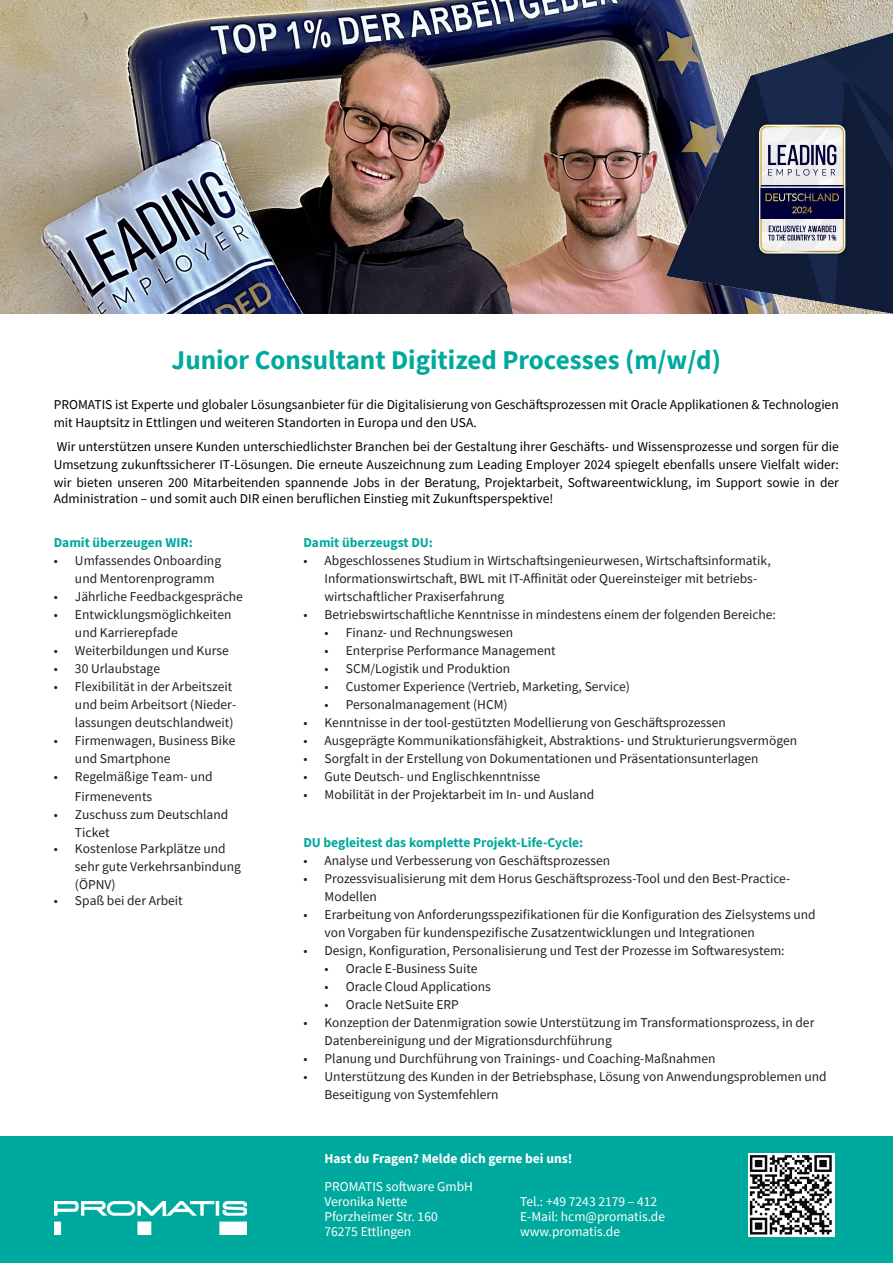
<style>
.page{position:relative;width:893px;height:1263px;background:#fff}
.page>*{position:absolute;margin:0;border:0;box-sizing:border-box;transform-origin:0 0}
.t1{font:700 27px "Source Sans Pro";color:#00a99d}
.t2{font:13.5px/18px "Source Sans Pro";color:#231f20}
.t3{font:13.5px/18px "Source Sans Pro";color:#000}
.t4{font:13.5px "Source Sans Pro";color:#fff}
.t5{font:700 13.5px "Source Sans Pro";color:#00a99d}
.t6{font:700 13.5px "Source Sans Pro";color:#fff}
</style>
<div class="page">
<div style="left:0;top:1136px;width:893px;height:127px;background:#00a99d"></div>
<img style="left:54px;top:1201px;width:193px;height:33px">
<img style="left:1px;top:1px;width:892px;height:313px">
<img style="left:748px;top:1153px;width:86px;height:84px">
<img style="left:665px;top:22px;width:228px;height:292px">
<p class="t1" style="left:172px;top:342px;width:551px">Junior Consultant Digitized Processes (m/w/d)</p>
<p class="t3" style="left:54px;top:395px;width:786px">PROMATIS ist Experte und globaler Lösungsanbieter für die Digitalisierung von Geschäftsprozessen mit Oracle Applikationen &amp; Technologien mit Hauptsitz in Ettlingen und weiteren Standorten in Europa und den USA.</p>
<p class="t3" style="left:54px;top:438px;width:787px;text-align:justify">Wir unterstützen unsere Kunden unterschiedlichster Branchen bei der Gestaltung ihrer Geschäfts- und Wissensprozesse und sorgen für die Umsetzung zukunftssicherer IT-Lösungen. Die erneute Auszeichnung zum Leading Employer 2024 spiegelt ebenfalls unsere Vielfalt wider: wir bieten unseren 200 Mitarbeitenden spannende Jobs in der Beratung, Projektarbeit, Softwareentwicklung, im Support sowie in der</p>
<p class="t3" style="left:54px;top:490px;width:501px">Administration – und somit auch DIR einen beruflichen Einstieg mit Zukunftsperspektive!</p>
<p class="t5" style="left:54px;top:533px;width:140px">Damit überzeugen WIR:</p>
<p class="t2" style="left:75px;top:551px;width:148px;text-indent:-21px">• Umfassendes Onboarding und Mentorenprogramm</p>
<p class="t2" style="left:54px;top:587px;width:191px">• Jährliche Feedbackgespräche</p>
<p class="t2" style="left:75px;top:605px;width:158px;text-indent:-21px">• Entwicklungsmöglichkeiten und Karrierepfade</p>
<p class="t2" style="left:54px;top:641px;width:176px">• Weiterbildungen und Kurse</p>
<p class="t2" style="left:54px;top:659px;width:108px">• 30 Urlaubstage</p>
<p class="t2" style="left:75px;top:677px;width:163px;text-indent:-21px">• Flexibilität in der Arbeitszeit und beim Arbeitsort (Nieder&shy;lassungen deutschlandweit)</p>
<p class="t2" style="left:75px;top:731px;width:162px;text-indent:-21px">• Firmenwagen, Business Bike und Smartphone</p>
<p class="t2" style="left:75px;top:766px;width:139px;line-height:20px;text-indent:-21px">• Regelmäßige Team- und<br>Firmenevents</p>
<p class="t2" style="left:75px;top:805px;width:155px;text-indent:-21px">• Zuschuss zum Deutschland<br>Ticket</p>
<p class="t2" style="left:75px;top:839px;width:167px;text-indent:-21px">• Kostenlose Parkplätze und sehr gute Verkehrsanbindung (ÖPNV)</p>
<p class="t2" style="left:54px;top:891px;width:131px">• Spaß bei der Arbeit</p>
<p class="t5" style="left:303px;top:533px;width:131px">Damit überzeugst DU:</p>
<p class="t2" style="left:325px;top:551px;width:448px;text-indent:-21px">• Abgeschlossenes Studium in Wirtschaftsingenieurwesen, Wirtschaftsinformatik,<br>Informationswirtschaft, BWL mit IT-Affinität oder Quereinsteiger mit betriebs&shy;wirtschaftlicher Praxiserfahrung</p>
<p class="t2" style="left:303px;top:605px;width:474px">• Betriebswirtschaftliche Kenntnisse in mindestens einem der folgenden Bereiche:</p>
<p class="t2" style="left:325px;top:623px;width:190px">• Finanz- und Rechnungswesen</p>
<p class="t2" style="left:325px;top:641px;width:233px">• Enterprise Performance Management</p>
<p class="t2" style="left:325px;top:659px;width:187px">• SCM/Logistik und Produktion</p>
<p class="t2" style="left:325px;top:677px;width:307px">• Customer Experience (Vertrieb, Marketing, Service)</p>
<p class="t2" style="left:325px;top:695px;width:185px">• Personalmanagement (HCM)</p>
<p class="t2" style="left:303px;top:713px;width:424px">• Kenntnisse in der tool-gestützten Modellierung von Geschäftsprozessen</p>
<p class="t2" style="left:303px;top:731px;width:495px">• Ausgeprägte Kommunikationsfähigkeit, Abstraktions- und Strukturierungsvermögen</p>
<p class="t2" style="left:303px;top:749px;width:457px">• Sorgfalt in der Erstellung von Dokumentationen und Präsentationsunterlagen</p>
<p class="t2" style="left:303px;top:767px;width:238px">• Gute Deutsch- und Englischkenntnisse</p>
<p class="t2" style="left:303px;top:785px;width:292px">• Mobilität in der Projektarbeit im In- und Ausland</p>
<p class="t5" style="left:303px;top:833px;width:281px">DU begleitest das komplette Projekt-Life-Cycle:</p>
<p class="t2" style="left:303px;top:851px;width:308px">• Analyse und Verbesserung von Geschäftsprozessen</p>
<p class="t2" style="left:325px;top:869px;width:467px;text-indent:-21px">• Prozessvisualisierung mit dem Horus Geschäftsprozess-Tool und den Best-Practice-<br>Modellen</p>
<p class="t2" style="left:325px;top:905px;width:492px;text-indent:-21px">• Erarbeitung von Anforderungsspezifikationen für die Konfiguration des Zielsystems und von Vorgaben für kundenspezifische Zusatzentwicklungen und Integrationen</p>
<p class="t2" style="left:303px;top:941px;width:483px">• Design, Konfiguration, Personalisierung und Test der Prozesse im Softwaresystem:</p>
<p class="t2" style="left:325px;top:959px;width:154px">• Oracle E-Business Suite</p>
<p class="t2" style="left:325px;top:977px;width:168px">• Oracle Cloud Applications</p>
<p class="t2" style="left:325px;top:995px;width:136px">• Oracle NetSuite ERP</p>
<p class="t2" style="left:325px;top:1013px;width:491px;text-indent:-21px">• Konzeption der Datenmigration sowie Unterstützung im Transformationsprozess, in der<br>Datenbereinigung und der Migrationsdurchführung</p>
<p class="t2" style="left:303px;top:1049px;width:414px">• Planung und Durchführung von Trainings- und Coaching-Maßnahmen</p>
<p class="t2" style="left:325px;top:1067px;width:504px;text-indent:-21px">• Unterstützung des Kunden in der Betriebsphase, Lösung von Anwendungsproblemen und<br>Beseitigung von Systemfehlern</p>
<p class="t6" style="left:324px;top:1149px;width:249px">Hast du Fragen? Melde dich gerne bei uns!</p>
<p class="t4" style="left:324px;top:1177px;width:150px">PROMATIS software GmbH</p>
<p class="t4" style="left:324px;top:1192px;width:84px">Veronika Nette</p>
<p class="t4" style="left:324px;top:1207px;width:115px">Pforzheimer Str. 160</p>
<p class="t4" style="left:324px;top:1222px;width:88px">76275 Ettlingen</p>
<p class="t4" style="left:520px;top:1192px;width:139px">Tel.: +49 7243 2179 – 412</p>
<p class="t4" style="left:520px;top:1207px;width:146px">E-Mail: hcm@promatis.de</p>
<p class="t4" style="left:520px;top:1222px;width:101px">www.promatis.de</p>
</div>
